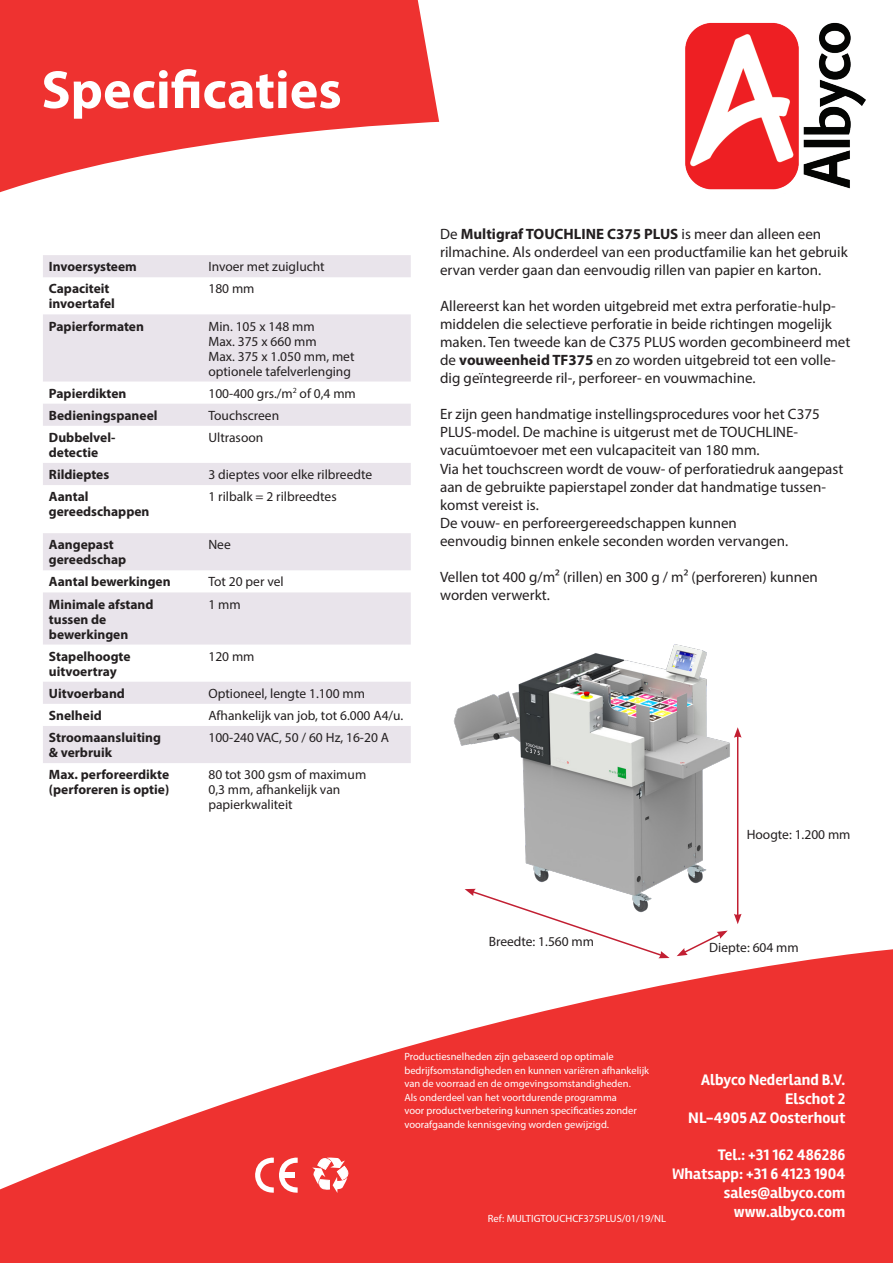
<style>
.page{position:relative;width:893px;height:1263px;background:#fff}
.page>*{position:absolute;margin:0;border:0;box-sizing:border-box;transform-origin:0 0}
.Testo_Titolo1_2righe{font:700 54px "Myriad Pro";color:#fff}
.t1{font:700 15.75px "Rambla";color:#fff}
.t2{font:15px/18px "Myriad Pro";color:#231f20}
.Testi_tabella{font:13.5px/15px "Myriad Pro";color:#231f20}
.Titoli_tabella{font:700 13.5px/15px "Myriad Pro";color:#231f20}
.Testo_fondo_2{font:10.5px/13.5px "Myriad Pro";color:#fff}
.s1{font-weight:700}
</style>
<div class="page">
<svg style="left:0;top:0;width:439px;height:193px;fill:#ee3230"></svg>
<svg style="left:0;top:949px;width:893px;height:314px;fill:#ee3230"></svg>
<svg style="left:312px;top:1157px;width:37px;height:36px"></svg>
<svg style="left:254px;top:1157px;width:44px;height:37px"></svg>
<div style="left:283px;top:1172px;width:11px;height:6px;background:#fff"></div>
<img style="left:685px;top:22px;width:181px;height:168px">
<img style="left:453px;top:644px;width:286px;height:270px">
<svg style="left:43px;top:255px;width:368px;height:230px;fill:#e9e4eb"></svg>
<svg style="left:465px;top:889px;width:205px;height:69px"></svg>
<svg style="left:677px;top:931px;width:51px;height:25px"></svg>
<hr style="left:737px;top:735px;width:1px;height:181px;background:#c21f32">
<svg style="left:734px;top:727px;width:8px;height:11px"></svg>
<svg style="left:734px;top:914px;width:8px;height:10px"></svg>
<svg style="left:43px;top:533px;width:368px;height:230px;fill:#e9e4eb"></svg>
<p class="Testo_Titolo1_2righe" style="left:41px;top:55px;width:302px">Specificaties</p>
<p class="Titoli_tabella" style="left:49px;top:259px;width:89px">Invoersysteem</p>
<p class="Testi_tabella" style="left:208px;top:259px;width:118px">Invoer met zuiglucht</p>
<p class="Titoli_tabella" style="left:49px;top:281px;width:68px">Capaciteit invoertafel</p>
<p class="Testi_tabella" style="left:208px;top:281px;width:48px">180 mm</p>
<p class="Titoli_tabella" style="left:49px;top:318px;width:97px">Papierformaten</p>
<p class="Testi_tabella" style="left:208px;top:318px;width:108px">Min. 105 x 148 mm</p>
<p class="Testi_tabella" style="left:208px;top:333px;width:110px">Max. 375 x 660 mm</p>
<p class="Testi_tabella" style="left:208px;top:348px;width:148px">Max. 375 x 1.050 mm, met optionele tafelverlenging</p>
<p class="Titoli_tabella" style="left:49px;top:385px;width:79px">Papierdikten</p>
<p class="Testi_tabella" style="left:208px;top:385px;width:149px">100-400 grs./m<sup>2</sup> of 0,4 mm</p>
<p class="Titoli_tabella" style="left:49px;top:407px;width:110px">Bedieningspaneel</p>
<p class="Testi_tabella" style="left:208px;top:408px;width:72px">Touchscreen</p>
<p class="Titoli_tabella" style="left:49px;top:429px;width:68px">Dubbelvel&shy;detectie</p>
<p class="Testi_tabella" style="left:208px;top:430px;width:56px">Ultrasoon</p>
<p class="Titoli_tabella" style="left:49px;top:467px;width:62px">Rildieptes</p>
<p class="Testi_tabella" style="left:208px;top:467px;width:165px">3 dieptes voor elke rilbreedte</p>
<p class="Titoli_tabella" style="left:49px;top:489px;width:102px">Aantal gereedschappen</p>
<p class="Testi_tabella" style="left:208px;top:489px;width:130px">1 rilbalk = 2 rilbreedtes</p>
<p class="Titoli_tabella" style="left:49px;top:537px;width:79px">Aangepast gereedschap</p>
<p class="Testi_tabella" style="left:208px;top:537px;width:24px">Nee</p>
<p class="Titoli_tabella" style="left:49px;top:574px;width:123px">Aantal bewerkingen</p>
<p class="Testi_tabella" style="left:208px;top:574px;width:77px">Tot 20 per vel</p>
<p class="Titoli_tabella" style="left:49px;top:596px;width:106px">Minimale afstand tussen de bewerkingen</p>
<p class="Testi_tabella" style="left:208px;top:596px;width:34px">1 mm</p>
<p class="Titoli_tabella" style="left:49px;top:648px;width:83px">Stapelhoogte uitvoertray</p>
<p class="Testi_tabella" style="left:208px;top:648px;width:48px">120 mm</p>
<p class="Titoli_tabella" style="left:49px;top:685px;width:78px">Uitvoerband</p>
<p class="Testi_tabella" style="left:208px;top:686px;width:158px">Optioneel, lengte 1.100 mm</p>
<p class="Titoli_tabella" style="left:49px;top:707px;width:54px">Snelheid</p>
<p class="Testi_tabella" style="left:208px;top:708px;width:196px">Afhankelijk van job, tot 6.000 A4/u.</p>
<p class="Titoli_tabella" style="left:49px;top:730px;width:114px">Stroomaansluiting &amp; verbruik</p>
<p class="Testi_tabella" style="left:208px;top:730px;width:182px">100-240 VAC, 50 / 60 Hz, 16-20 A</p>
<p class="Titoli_tabella" style="left:49px;top:767px;width:122px">Max. perforeerdikte</p>
<p class="Titoli_tabella" style="left:49px;top:782px;width:122px">(perforeren is optie)</p>
<p class="Testi_tabella" style="left:208px;top:767px;width:159px">80 tot 300 gsm of maximum<br>0,3 mm, afhankelijk van papierkwaliteit</p>
<p class="t2" style="left:440px;top:225px;width:409px">De <span class="s1">Multigraf TOUCHLINE C375 PLUS</span> is meer dan alleen een rilmachine. Als onderdeel van een productfamilie kan het gebruik ervan verder gaan dan eenvoudig rillen van papier en karton.</p>
<p class="t2" style="left:440px;top:297px;width:412px">Allereerst kan het worden uitgebreid met extra perforatie-hulp&shy;middelen die selectieve perforatie in beide richtingen mogelijk maken. Ten tweede kan de C375 PLUS worden gecombineerd met de <span class="s1">vouweenheid TF375</span> en zo worden uitgebreid tot een volle&shy;dig geïntegreerde ril-, perforeer- en vouwmachine.</p>
<p class="t2" style="left:440px;top:405px;width:381px">Er zijn geen handmatige instellingsprocedures voor het C375<br>PLUS-model. De machine is uitgerust met de TOUCHLINE&shy;vacuümtoevoer met een vulcapaciteit van 180 mm.</p>
<p class="t2" style="left:440px;top:459px;width:405px">Via het touchscreen wordt de vouw- of perforatiedruk aangepast aan de gebruikte papierstapel zonder dat handmatige tussen&shy;komst vereist is.<br>De vouw- en perforeergereedschappen kunnen<br>eenvoudig binnen enkele seconden worden vervangen.</p>
<p class="t2" style="left:440px;top:567px;width:379px">Vellen tot 400 g/m² (rillen) en 300 g / m² (perforeren) kunnen worden verwerkt.</p>
<p class="Testi_tabella" style="left:747px;top:826px;width:105px">Hoogte: 1.200 mm</p>
<p class="Testi_tabella" style="left:489px;top:933px;width:107px">Breedte: 1.560 mm</p>
<p class="Testi_tabella" style="left:709px;top:940px;width:91px">Diepte: 604 mm</p>
<p class="Testo_fondo_2" style="left:404px;top:1050px;width:246px">Productiesnelheden zijn gebaseerd op optimale bedrijfsomstandigheden en kunnen variëren afhankelijk van de voorraad en de omgevingsomstandigheden.<br>Als onderdeel van het voortdurende programma<br>voor productverbetering kunnen specificaties zonder voorafgaande kennisgeving worden gewijzigd.</p>
<p class="t1" style="left:701px;top:1070px;width:146px">Albyco Nederland B.V.</p>
<p class="t1" style="left:785px;top:1089px;width:62px">Elschot 2</p>
<p class="t1" style="left:688px;top:1108px;width:159px">NL-4905 AZ Oosterhout</p>
<p class="t1" style="left:718px;top:1146px;width:129px">Tel.: +31 162 486286</p>
<p class="t1" style="left:672px;top:1165px;width:175px">Whatsapp: +31 6 4123 1904</p>
<p class="t1" style="left:724px;top:1184px;width:123px">sales@albyco.com</p>
<p class="t1" style="left:734px;top:1202px;width:113px">www.albyco.com</p>
<p class="Testo_fondo_2" style="left:488px;top:1211px;width:180px">Ref: MULTIGTOUCHCF375PLUS/01/19/NL</p>
</div>
